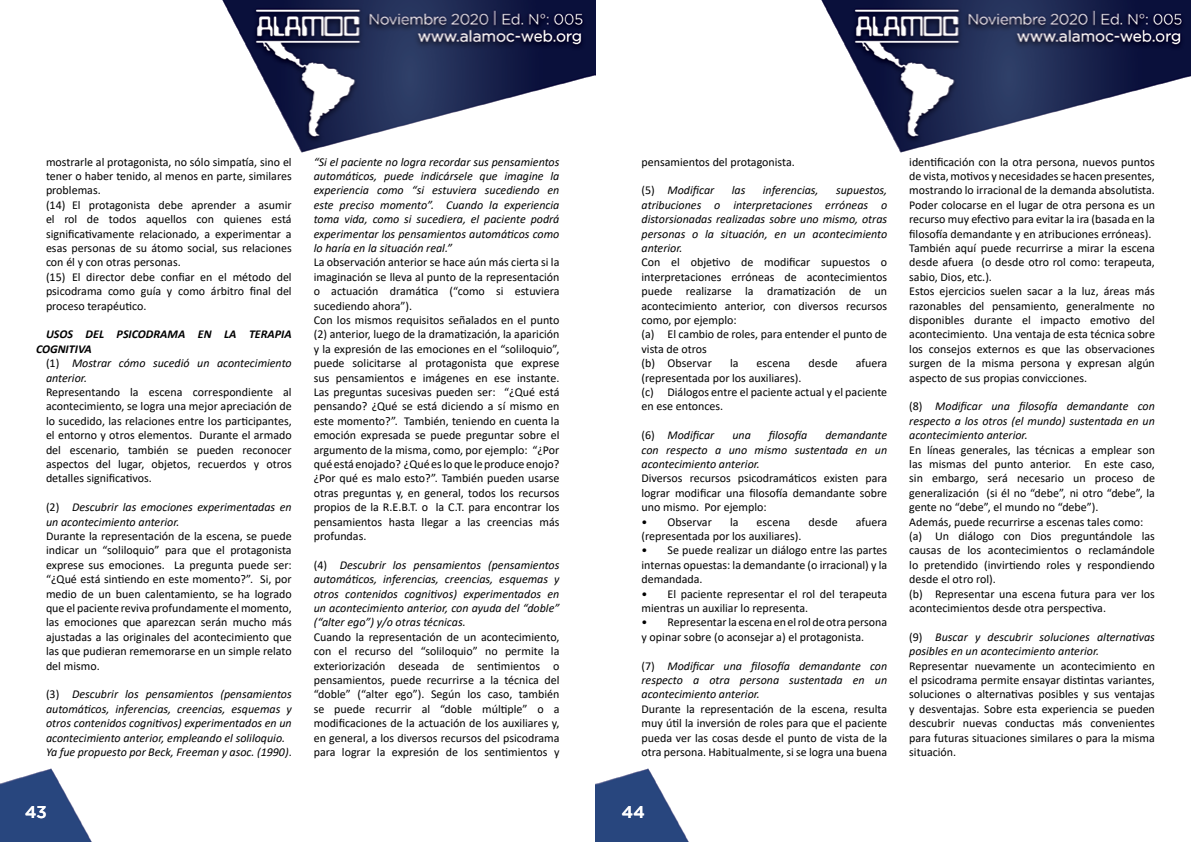
<style>
.page{position:relative;width:1191px;height:842px;background:#fff}
.page>*{position:absolute;margin:0;border:0;box-sizing:border-box;transform-origin:0 0}
.t1{font:500 17px "Gotham";color:#fff}
.t2{font:12px/14.4px "Calibri";color:#000}
.t3{font:italic 12px/14.4px "Calibri";color:#000;text-align:justify}
.t4{font:italic 700 12px/14.4px "Calibri";color:#000}
.s1{font-style:normal}
</style>
<div class="page">
<img style="left:821px;top:0;width:370px;height:153px">
<img style="left:0;top:768px;width:92px;height:74px">
<img style="left:595px;top:768px;width:94px;height:74px">
<img style="left:222px;top:0;width:373px;height:153px">
<p class="t2" style="left:46px;top:154px;width:247px">mostrarle al protagonista, no sólo simpatía, sino el tener o haber tenido, al menos en parte, similares problemas.<br>(14) El protagonista debe aprender a asumir el rol de todos aquellos con quienes está significativamente relacionado, a experimentar a esas personas de su átomo social, sus relaciones con él y con otras personas.<br>(15) El director debe confiar en el método del psicodrama como guía y como árbitro final del proceso terapéutico.</p>
<p class="t4" style="left:36px;top:327px;width:257px;text-indent:10px">USOS DEL PSICODRAMA EN LA TERAPIA<br>COGNITIVA</p>
<p class="t3" style="left:46px;top:355px;width:247px"><span class="s1">(1)</span> Mostrar cómo sucedió un acontecimiento anterior.</p>
<p class="t2" style="left:46px;top:384px;width:247px;text-align:justify">Representando la escena correspondiente al acontecimiento, se logra una mejor apreciación de lo sucedido, las relaciones entre los participantes, el entorno y otros elementos. Durante el armado del escenario, también se pueden reconocer aspectos del lugar, objetos, recuerdos y otros detalles significativos.</p>
<p class="t3" style="left:46px;top:499px;width:247px"><span class="s1">(2)</span> Descubrir las emociones experimentadas en un acontecimiento anterior.</p>
<p class="t2" style="left:46px;top:528px;width:247px;text-align:justify">Durante la representación de la escena, se puede indicar un “soliloquio” para que el protagonista exprese sus emociones. La pregunta puede ser: “¿Qué está sintiendo en este momento?”. Si, por medio de un buen calentamiento, se ha logrado que el paciente reviva profundamente el momento, las emociones que aparezcan serán mucho más ajustadas a las originales del acontecimiento que las que pudieran rememorarse en un simple relato del mismo.</p>
<p class="t3" style="left:46px;top:687px;width:247px;text-align:left"><span class="s1">(3)</span> Descubrir los pensamientos (pensamientos automáticos, inferencias, creencias, esquemas y otros contenidos cognitivos) experimentados en un acontecimiento anterior, empleando el soliloquio.<br>Ya fue propuesto por Beck, Freeman y asoc. (1990)<span class="s1">.</span></p>
<p class="t3" style="left:314px;top:154px;width:247px">“Si el paciente no logra recordar sus pensamientos automáticos, puede indicársele que imagine la experiencia como “si estuviera sucediendo en este preciso momento”. Cuando la experiencia toma vida, como si sucediera, el paciente podrá experimentar los pensamientos automáticos como lo haría en la situación real.”</p>
<p class="t2" style="left:314px;top:255px;width:247px">La observación anterior se hace aún más cierta si la imaginación se lleva al punto de la representación o actuación dramática (“como si estuviera sucediendo ahora”).<br>Con los mismos requisitos señalados en el punto (2) anterior, luego de la dramatización, la aparición y la expresión de las emociones en el “soliloquio”, puede solicitarse al protagonista que exprese sus pensamientos e imágenes en ese instante.<br>Las preguntas sucesivas pueden ser: “¿Qué está pensando? ¿Qué se está diciendo a sí mismo en este momento?”. También, teniendo en cuenta la emoción expresada se puede preguntar sobre el argumento de la misma, como, por ejemplo: “¿Por qué está enojado? ¿Qué es lo que le produce enojo? ¿Por qué es malo esto?”. También pueden usarse otras preguntas y, en general, todos los recursos propios de la R.E.B.T. o la C.T. para encontrar los pensamientos hasta llegar a las creencias más profundas.</p>
<p class="t3" style="left:314px;top:557px;width:247px"><span class="s1">(4)</span> Descubrir los pensamientos (pensamientos automáticos, inferencias, creencias, esquemas y otros contenidos cognitivos) experimentados en un acontecimiento anterior, con ayuda del “doble” (“alter ego”) y/o otras técnicas.</p>
<p class="t2" style="left:314px;top:629px;width:247px;text-align:justify">Cuando la representación de un acontecimiento, con el recurso del “soliloquio” no permite la exteriorización deseada de sentimientos o pensamientos, puede recurrirse a la técnica del “doble” (“alter ego”). Según los caso, también se puede recurrir al “doble múltiple” o a modificaciones de la actuación de los auxiliares y, en general, a los diversos recursos del psicodrama para lograr la expresión de los sentimientos y</p>
<p class="t2" style="left:641px;top:154px;width:155px">pensamientos del protagonista.</p>
<p class="t3" style="left:641px;top:183px;width:74px"><span class="s1">(5)</span> Modificar</p>
<p class="t3" style="left:732px;top:183px;width:15px">las</p>
<p class="t3" style="left:763px;top:183px;width:57px">inferencias,</p>
<p class="t3" style="left:641px;top:183px;width:247px;text-indent:195px">supuestos, atribuciones o interpretaciones erróneas o distorsionadas realizadas sobre uno mismo, otras personas o la situación, en un acontecimiento anterior.</p>
<p class="t2" style="left:641px;top:255px;width:247px">Con el objetivo de modificar supuestos o interpretaciones erróneas de acontecimientos puede realizarse la dramatización de un acontecimiento anterior, con diversos recursos como, por ejemplo:<br>(a) El cambio de roles, para entender el punto de vista de otros<br>(b) Observar</p>
<p class="t2" style="left:730px;top:356px;width:10px">la</p>
<p class="t2" style="left:756px;top:356px;width:35px">escena</p>
<p class="t2" style="left:808px;top:356px;width:31px">desde</p>
<p class="t2" style="left:856px;top:356px;width:33px">afuera</p>
<p class="t2" style="left:641px;top:370px;width:247px">(representada por los auxiliares).<br>(c) Diálogos entre el paciente actual y el paciente en ese entonces.</p>
<p class="t3" style="left:641px;top:427px;width:74px"><span class="s1">(6)</span> Modificar</p>
<p class="t3" style="left:732px;top:427px;width:20px">una</p>
<p class="t3" style="left:769px;top:427px;width:40px">filosofía</p>
<p class="t3" style="left:641px;top:427px;width:247px;text-indent:184px">demandante con respecto a uno mismo sustentada en un acontecimiento anterior.</p>
<p class="t2" style="left:641px;top:471px;width:247px;text-align:justify">Diversos recursos psicodramáticos existen para lograr modificar una filosofía demandante sobre uno mismo. Por ejemplo:</p>
<p class="t2" style="left:641px;top:514px;width:72px">• Observar</p>
<p class="t2" style="left:730px;top:514px;width:10px">la</p>
<p class="t2" style="left:756px;top:514px;width:35px">escena</p>
<p class="t2" style="left:808px;top:514px;width:31px">desde</p>
<p class="t2" style="left:856px;top:514px;width:33px">afuera</p>
<p class="t2" style="left:641px;top:528px;width:161px">(representada por los auxiliares).</p>
<p class="t2" style="left:641px;top:543px;width:247px;text-align:justify">• Se puede realizar un diálogo entre las partes internas opuestas: la demandante (o irracional) y la demandada.</p>
<p class="t2" style="left:641px;top:586px;width:247px">• El paciente representar el rol del terapeuta mientras un auxiliar lo representa.</p>
<p class="t2" style="left:641px;top:615px;width:247px">• Representar la escena en el rol de otra persona y opinar sobre (o aconsejar a) el protagonista.</p>
<p class="t3" style="left:641px;top:658px;width:247px"><span class="s1">(7)</span> Modificar una filosofía demandante con respecto a otra persona sustentada en un acontecimiento anterior.</p>
<p class="t2" style="left:641px;top:701px;width:247px;text-align:justify">Durante la representación de la escena, resulta muy útil la inversión de roles para que el paciente pueda ver las cosas desde el punto de vista de la otra persona. Habitualmente, si se logra una buena</p>
<h1 class="t1" style="left:25px;top:803px;width:24px">43</h1>
<h1 class="t1" style="left:621px;top:803px;width:25px">44</h1>
<p class="t2" style="left:909px;top:154px;width:247px">identificación con la otra persona, nuevos puntos de vista, motivos y necesidades se hacen presentes, mostrando lo irracional de la demanda absolutista.<br>Poder colocarse en el lugar de otra persona es un recurso muy efectivo para evitar la ira (basada en la filosofía demandante y en atribuciones erróneas).<br>También aquí puede recurrirse a mirar la escena desde afuera (o desde otro rol como: terapeuta, sabio, Dios, etc.).<br>Estos ejercicios suelen sacar a la luz, áreas más razonables del pensamiento, generalmente no disponibles durante el impacto emotivo del acontecimiento. Una ventaja de esta técnica sobre los consejos externos es que las observaciones surgen de la misma persona y expresan algún aspecto de sus propias convicciones.</p>
<p class="t3" style="left:909px;top:399px;width:247px"><span class="s1">(8)</span> Modificar una filosofía demandante con respecto a los otros (el mundo) sustentada en un acontecimiento anterior.</p>
<p class="t2" style="left:909px;top:442px;width:247px">En líneas generales, las técnicas a emplear son las mismas del punto anterior. En este caso, sin embargo, será necesario un proceso de generalización (si él no “debe”, ni otro “debe”, la gente no “debe”, el mundo no “debe”).<br>Además, puede recurrirse a escenas tales como: (a) Un diálogo con Dios preguntándole las causas de los acontecimientos o reclamándole lo pretendido (invirtiendo roles y respondiendo desde el otro rol).<br>(b) Representar una escena futura para ver los acontecimientos desde otra perspectiva.</p>
<p class="t3" style="left:909px;top:629px;width:247px"><span class="s1">(9)</span> Buscar y descubrir soluciones alternativas posibles en un acontecimiento anterior.</p>
<p class="t2" style="left:909px;top:658px;width:247px;text-align:justify">Representar nuevamente un acontecimiento en el psicodrama permite ensayar distintas variantes, soluciones o alternativas posibles y sus ventajas y desventajas. Sobre esta experiencia se pueden descubrir nuevas conductas más convenientes para futuras situaciones similares o para la misma situación.</p>
</div>
